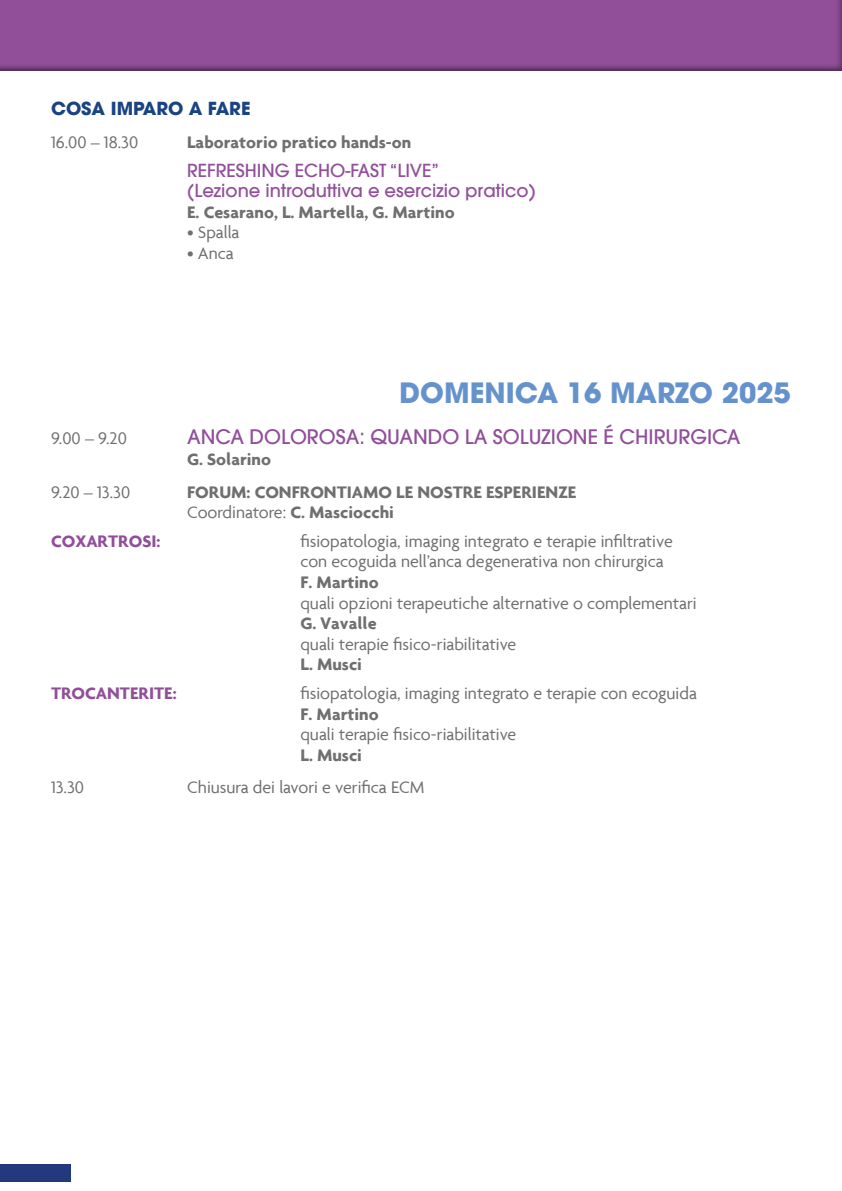
<style>
.page{position:relative;width:842px;height:1191px;background:#fff}
.page>*{position:absolute;margin:0;border:0;box-sizing:border-box;transform-origin:0 0}
.t1{font:700 28px "Avant Garde LT";color:#6592cd}
.t2{font:500 20px "Avant Garde LT";color:#914f9a}
.t3{font:18px/20.6px "Agenda";color:#706f6f}
.t4{font:700 18px/20.6px "Agenda";color:#706f6f}
.t5{font:500 18px/20.6px "Avant Garde LT";color:#914f9a}
.t6{font:700 18px "Agenda";color:#914f9a}
.t7{font:700 18px "Avant Garde LT";color:#194383}
.s1{font-weight:400}
</style>
<div class="page">
<div style="left:0;top:1164px;width:71px;height:17px;background:#223a7d"></div>
<div style="left:0;top:0;width:842px;height:72px;background:#000;opacity:.75"></div>
<p class="t7" style="left:51px;top:97px;width:201px">COSA IMPARO A FARE</p>
<p class="t3" style="left:51px;top:132px;width:89px">16.00 – 18.30</p>
<p class="t4" style="left:187px;top:131px;width:226px">Laboratorio pratico hands-on</p>
<p class="t5" style="left:187px;top:160px;width:350px">REFRESHING ECHO-FAST “LIVE”<br>(Lezione introduttiva e esercizio pratico)</p>
<p class="t4" style="left:187px;top:201px;width:269px">E. Cesarano, L. Martella, G. Martino</p>
<p class="t3" style="left:187px;top:222px;width:54px">• Spalla</p>
<p class="t3" style="left:187px;top:242px;width:48px">• Anca</p>
<h1 class="t1" style="left:399px;top:375px;width:393px">DOMENICA 16 MARZO 2025</h1>
<p class="t3" style="left:51px;top:428px;width:77px">9.00 – 9.20</p>
<p class="t2" style="left:187px;top:425px;width:555px">ANCA DOLOROSA: QUANDO LA SOLUZIONE É CHIRURGICA</p>
<p class="t4" style="left:187px;top:448px;width:85px">G. Solarino</p>
<p class="t3" style="left:51px;top:481px;width:81px">9.20 – 13.30</p>
<p class="t4" style="left:187px;top:481px;width:391px">FORUM: CONFRONTIAMO LE NOSTRE ESPERIENZE<br><span class="s1">Coordinatore:</span> C. Masciocchi</p>
<p class="t6" style="left:51px;top:530px;width:111px">COXARTROSI:</p>
<p class="t3" style="left:300px;top:530px;width:374px">fisiopatologia, imaging integrato e terapie infiltrative con ecoguida nell’anca degenerativa non chirurgica</p>
<p class="t4" style="left:300px;top:571px;width:80px">F. Martino</p>
<p class="t3" style="left:300px;top:592px;width:398px">quali opzioni terapeutiche alternative o complementari</p>
<p class="t4" style="left:300px;top:612px;width:78px">G. Vavalle</p>
<p class="t3" style="left:300px;top:633px;width:217px">quali terapie fisico-riabilitative</p>
<p class="t4" style="left:300px;top:654px;width:63px">L. Musci</p>
<p class="t6" style="left:51px;top:682px;width:127px">TROCANTERITE:</p>
<p class="t3" style="left:300px;top:682px;width:398px">fisiopatologia, imaging integrato e terapie con ecoguida</p>
<p class="t4" style="left:300px;top:703px;width:80px">F. Martino</p>
<p class="t3" style="left:300px;top:723px;width:217px">quali terapie fisico-riabilitative</p>
<p class="t4" style="left:300px;top:744px;width:63px">L. Musci</p>
<p class="t3" style="left:51px;top:777px;width:35px">13.30</p>
<p class="t3" style="left:187px;top:777px;width:239px">Chiusura dei lavori e verifica ECM</p>
</div>
